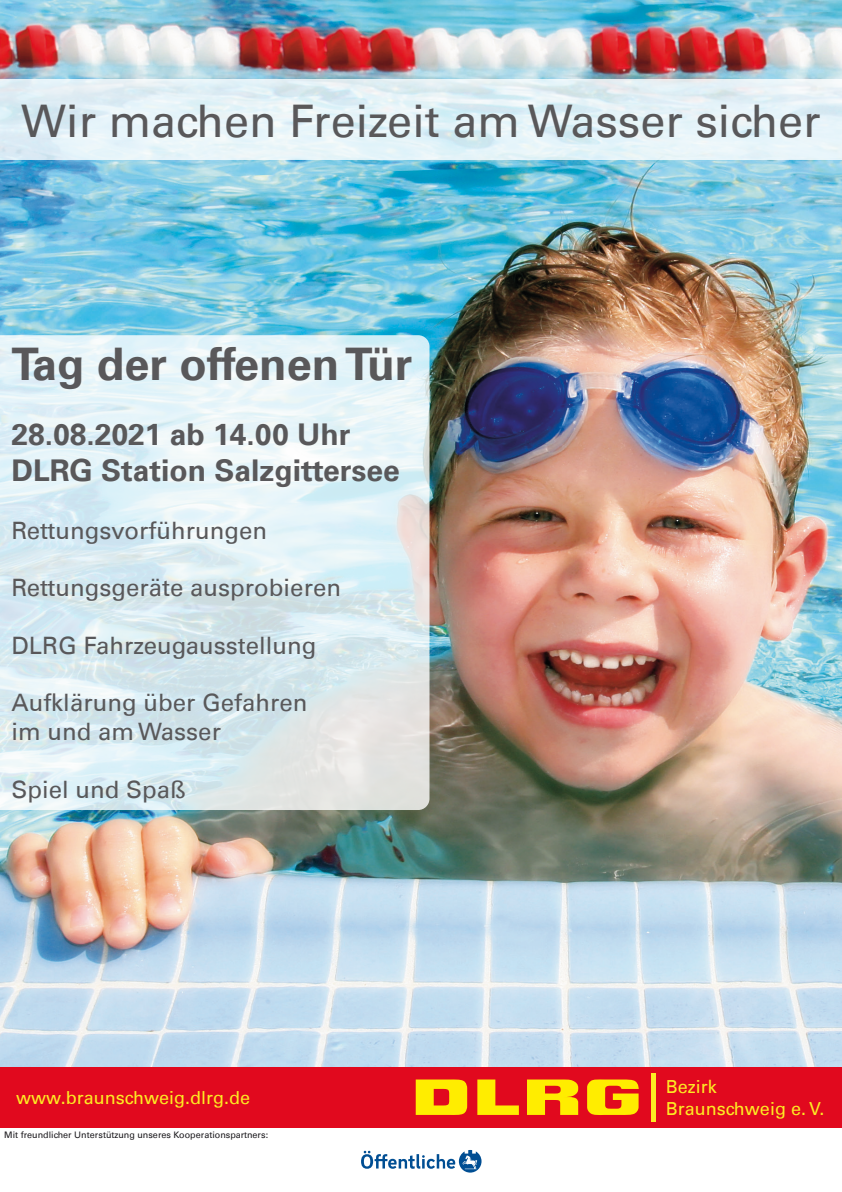
<style>
.page{position:relative;width:842px;height:1192px;background:#fff}
.page>*{position:absolute;margin:0;border:0;box-sizing:border-box;transform-origin:0 0}
.t1{font:45px "DLRG Univers";color:#59585a}
.t2{font:700 45px "DLRG Univers";color:#59585a}
.t3{font:700 30px "DLRG Univers";color:#59585a}
.t4{font:24px/28.8px "DLRG Univers";color:#59585a}
.t5{font:18px "DLRG Univers";color:#fdeb23}
.t6{font:9px "DLRG Univers";color:#1a181c}
</style>
<div class="page">
<img style="left:0;top:0;width:842px;height:1067px">
<svg style="left:361px;top:1150px;width:120px;height:23px"></svg>
<div style="left:0;top:1067px;width:842px;height:60px;background:#e1091e"></div>
<svg style="left:587px;top:1079px;width:52px;height:36px"></svg>
<svg style="left:477px;top:1079px;width:42px;height:36px"></svg>
<svg style="left:416px;top:1079px;width:51px;height:36px;background:#f9c604"></svg>
<svg style="left:527px;top:1079px;width:51px;height:36px"></svg>
<hr style="left:651px;top:1073px;width:4px;height:48px;background:#fdeb23">
<svg style="left:0;top:335px;width:429px;height:475px;background:#dfedf1"></svg>
<svg style="left:0;top:80px;width:842px;height:80px;background:#e3f1f6"></svg>
<p class="t1" style="left:21px;top:94px;width:801px">Wir machen Freizeit am Wasser sicher</p>
<p class="t2" style="left:11px;top:338px;width:402px">Tag der offenen Tür</p>
<p class="t3" style="left:11px;top:417px;width:341px">28.08.2021 ab 14.00 Uhr</p>
<p class="t3" style="left:11px;top:453px;width:390px">DLRG Station Salzgittersee</p>
<p class="t4" style="left:11px;top:516px;width:257px">Rettungsvorführungen</p>
<p class="t4" style="left:11px;top:573px;width:331px">Rettungsgeräte ausprobieren</p>
<p class="t4" style="left:11px;top:631px;width:307px">DLRG Fahrzeugausstellung</p>
<p class="t4" style="left:11px;top:689px;width:298px">Aufklärung über Gefahren im und am Wasser</p>
<p class="t4" style="left:11px;top:775px;width:176px">Spiel und Spaß</p>
<p class="t5" style="left:16px;top:1087px;width:235px">www.braunschweig.dlrg.de</p>
<p class="t6" style="left:4px;top:1129px;width:266px">Mit freundlicher Unterstützung unseres Kooperationspartners:</p>
<p class="t5" style="left:666px;top:1076px;width:53px">Bezirk</p>
<p class="t5" style="left:666px;top:1098px;width:160px">Braunschweig e. V.</p>
</div>
